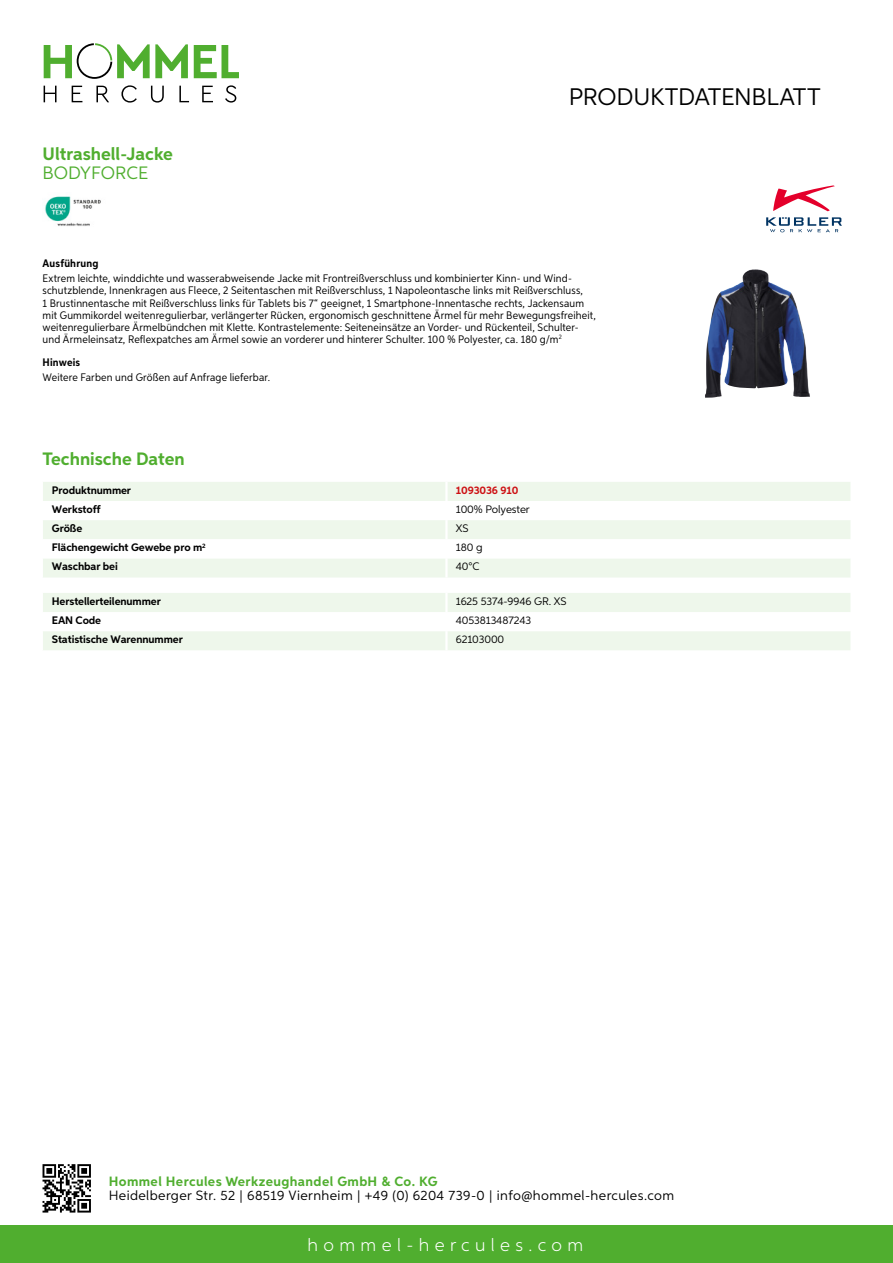
<style>
.page{position:relative;width:893px;height:1263px;background:#fff}
.page>*{position:absolute;margin:0;border:0;box-sizing:border-box;transform-origin:0 0}
.t1{font:24px "Aspira";letter-spacing:-.01em;color:#000}
.t2{font:700 18px "Aspira";color:#50ae2f}
.t3{font:300 18px "Aspira";letter-spacing:.3em;color:#fff}
.t4{font:18px "Aspira";color:#50ae2f}
.t5{font:13.5px "Aspira";letter-spacing:.03em;color:#000}
.t6{font:700 13.5px "Aspira";letter-spacing:.03em;color:#50ae2f}
.t7{font:10.95px/12px "Aspira Nar";letter-spacing:.015em;color:#000}
.t8{font:700 10.95px "Aspira";letter-spacing:-.01em;color:#000}
.t9{font:10.95px "Aspira";letter-spacing:-.01em;color:#000}
.t10{font:700 10.95px "Aspira Nar";letter-spacing:.02em;color:#000}
.t11{font:700 10.95px "Aspira";letter-spacing:-.01em;color:#cd1013}
</style>
<div class="page">
<div style="left:0;top:1226px;width:893px;height:37px;background:#50ae2f"></div>
<svg style="left:43px;top:1164px;width:48px;height:48px"></svg>
<svg style="left:194px;top:45px;width:45px;height:33px"></svg>
<svg style="left:44px;top:43px;width:144px;height:36px"></svg>
<svg style="left:44px;top:86px;width:13px;height:16px"></svg>
<svg style="left:72px;top:86px;width:10px;height:16px"></svg>
<svg style="left:96px;top:86px;width:13px;height:16px"></svg>
<svg style="left:121px;top:85px;width:16px;height:18px"></svg>
<svg style="left:151px;top:86px;width:13px;height:17px"></svg>
<svg style="left:179px;top:86px;width:10px;height:16px"></svg>
<svg style="left:202px;top:86px;width:11px;height:16px"></svg>
<svg style="left:225px;top:85px;width:11px;height:18px"></svg>
<div style="left:43px;top:482px;width:807px;height:95px;background:#eef7eb"></div>
<svg style="left:43px;top:501px;width:807px;height:57px"></svg>
<hr style="left:445px;top:482px;width:3px;height:19px;background:#fff">
<hr style="left:445px;top:501px;width:3px;height:19px;background:#fff">
<hr style="left:445px;top:520px;width:3px;height:19px;background:#fff">
<hr style="left:445px;top:539px;width:3px;height:19px;background:#fff">
<hr style="left:445px;top:558px;width:3px;height:19px;background:#fff">
<svg style="left:43px;top:593px;width:807px;height:57px"></svg>
<hr style="left:445px;top:631px;width:3px;height:19px;background:#fff">
<img style="left:45px;top:196px;width:56px;height:30px">
<img style="left:705px;top:269px;width:48px;height:129px">
<svg style="left:773px;top:185px;width:62px;height:26px"></svg>
<svg style="left:766px;top:217px;width:76px;height:15px"></svg>
<h2 class="t2" style="left:43px;top:142px;width:132px">Ultrashell-Jacke</h2>
<h2 class="t4" style="left:43px;top:162px;width:13px">BOD</h2>
<h2 class="t4" style="left:80px;top:162px;width:67px">YFORCE</h2>
<h1 class="t1" style="left:569px;top:82px;width:253px">Produktdatenblatt</h1>
<p class="t10" style="left:43px;top:257px;width:58px">Ausführung</p>
<p class="t7" style="left:43px;top:273px;width:555px">Extrem leichte, winddichte und wasserabweisende Jacke mit Frontreißverschluss und kombinierter Kinn- und Wind&shy;schutzblende, Innenkragen aus Fleece, 2 Seitentaschen mit Reißverschluss, 1 Napoleontasche links mit Reißverschluss,<br>1 Brustinnentasche mit Reißverschluss links für Tablets bis 7“ geeignet, 1 Smartphone-Innentasche rechts, Jackensaum mit Gummikordel weitenregulierbar, verlängerter Rücken, ergonomisch geschnittene Ärmel für mehr Bewegungsfreiheit, weitenregulierbare Ärmelbündchen mit Klette. Kontrastelemente: Seiteneinsätze an Vorder- und Rückenteil, Schulter&shy;und Ärmeleinsatz, Reflexpatches am Ärmel sowie an vorderer und hinterer Schulter. 100 % Polyester, ca. 180 g/m<sup>2</sup></p>
<p class="t10" style="left:43px;top:355px;width:39px">Hinweis</p>
<p class="t7" style="left:43px;top:371px;width:229px">Weitere Farben und Größen auf Anfrage lieferbar.</p>
<h2 class="t2" style="left:43px;top:448px;width:144px">Technische Daten</h2>
<p class="t8" style="left:52px;top:483px;width:81px">Produktnummer</p>
<p class="t11" style="left:456px;top:483px;width:64px">1093036 910</p>
<p class="t8" style="left:52px;top:502px;width:50px">Werkstoff</p>
<p class="t9" style="left:456px;top:502px;width:75px">100% Polyester</p>
<p class="t8" style="left:52px;top:521px;width:32px">Größe</p>
<p class="t9" style="left:456px;top:522px;width:14px">XS</p>
<p class="t8" style="left:52px;top:541px;width:155px">Flächengewicht Gewebe pro m<sup>2</sup></p>
<p class="t9" style="left:456px;top:541px;width:28px">180 g</p>
<p class="t8" style="left:52px;top:560px;width:68px">Waschbar bei</p>
<p class="t9" style="left:456px;top:560px;width:25px">40°C</p>
<p class="t8" style="left:52px;top:594px;width:111px">Herstellerteilenummer</p>
<p class="t9" style="left:456px;top:594px;width:112px">1625 5374-9946 GR. XS</p>
<p class="t8" style="left:52px;top:613px;width:51px">EAN Code</p>
<p class="t9" style="left:456px;top:613px;width:77px">4053813487243</p>
<p class="t8" style="left:52px;top:633px;width:132px">Statistische Warennummer</p>
<p class="t9" style="left:456px;top:633px;width:50px">62103000</p>
<p class="t6" style="left:109px;top:1172px;width:330px">Hommel Hercules Werkzeughandel GmbH &amp; Co. KG</p>
<p class="t5" style="left:109px;top:1187px;width:567px">Heidelberger Str. 52 | 68519 Viernheim | +49 (0) 6204 739-0 | info@hommel-hercules.com</p>
<h2 class="t3" style="left:307px;top:1234px;width:277px">hommel-hercules.com</h2>
</div>
